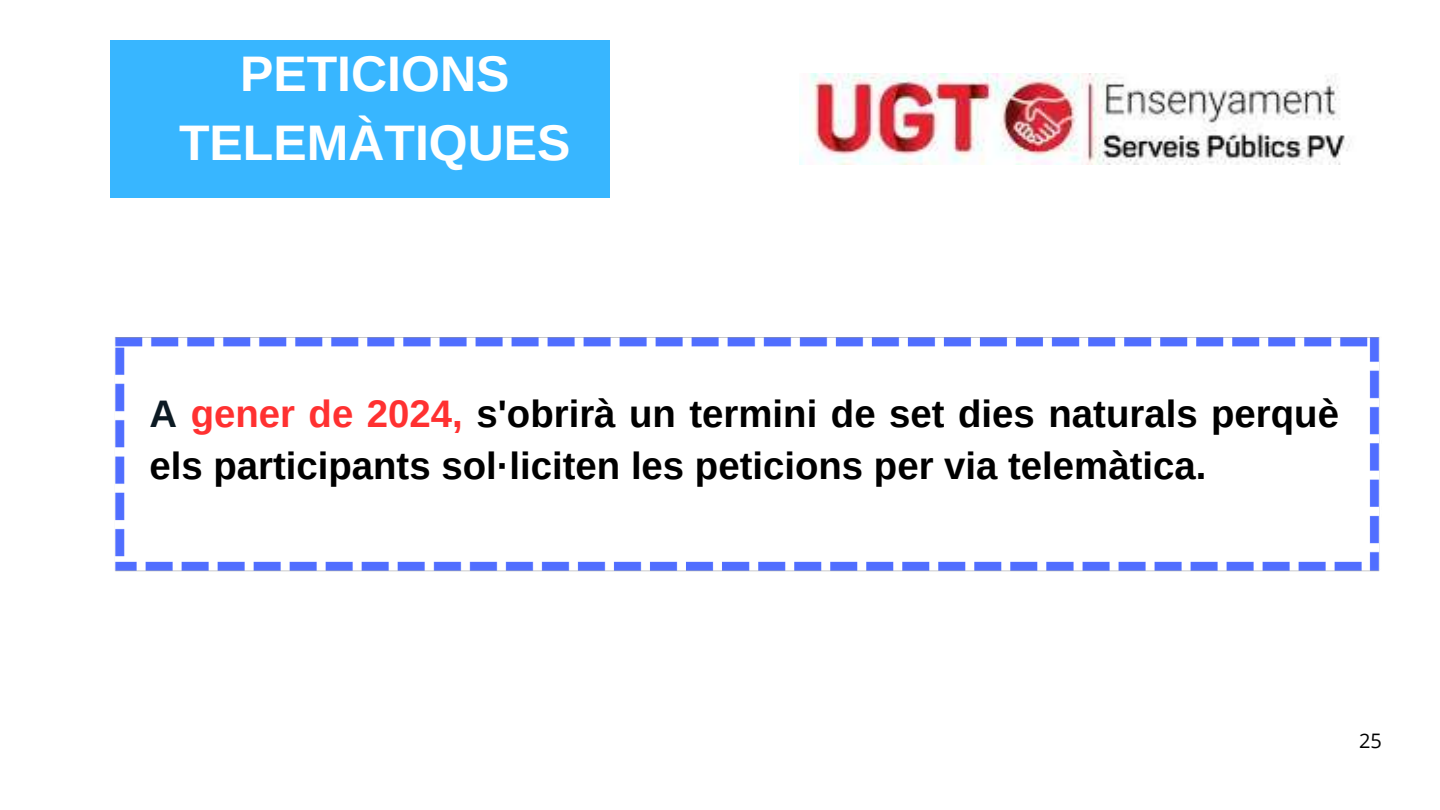
<style>
.page{position:relative;width:1440px;height:810px;background:#fff}
.page>*{position:absolute;margin:0;border:0;box-sizing:border-box;transform-origin:0 0}
.t1{font:700 50px/69px "Arimo";color:#fff;text-align:center}
.t2{font:700 38.4px/52.5px "Arimo";color:#000}
.t3{font:20px "Open Sans";color:#000}
.s1{color:#0c1a23}
.s2{color:#ff3131}
</style>
<div class="page">
<img style="left:799px;top:74px;width:551px;height:90px">
<div style="left:111px;top:40px;width:498px;height:158px;background:#38b6ff"></div>
<img style="left:114px;top:337px;width:1266px;height:235px">
<h1 class="t1" style="left:179px;top:40px;width:393px">PETICIONS<br>TELEMÀTIQUES</h1>
<p class="t2" style="left:149px;top:387px;width:1191px"><span class="s1">A</span> <span class="s2">gener de 2024,</span> s'obrirà un termini de set dies naturals perquè els participants sol·liciten les peticions per via telemàtica.</p>
<p class="t3" style="left:1359px;top:727px;width:24px">25</p>
</div>
